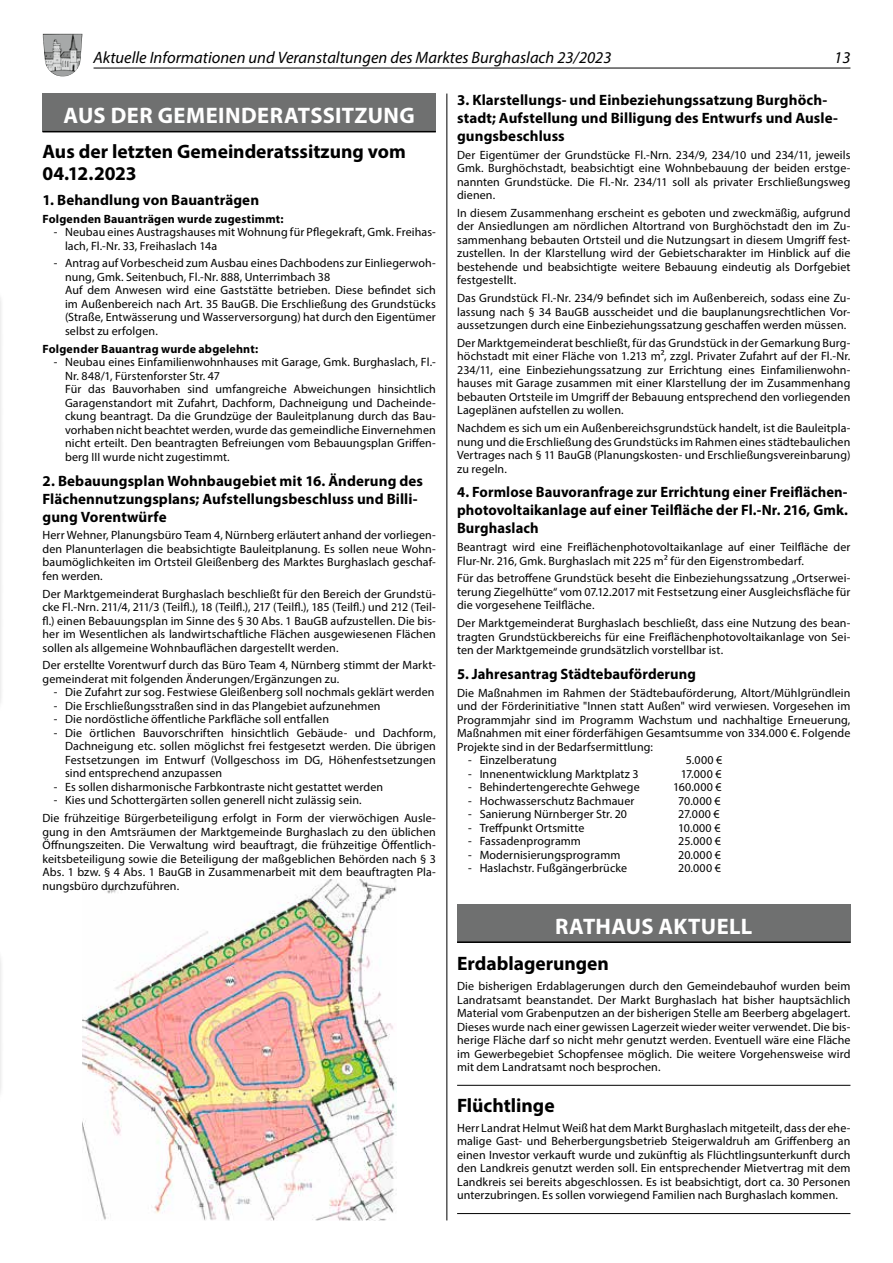
<style>
.page{position:relative;width:893px;height:1263px;background:#fff}
.page>*{position:absolute;margin:0;border:0;box-sizing:border-box;transform-origin:0 0}
.t1{font:700 22.5px "Myriad Pro";letter-spacing:.02em;color:#fff}
.t2{font:700 19.5px/22.5px "Myriad Pro";color:#000}
.t3{font:italic 16.5px "Myriad Pro";color:#000}
.t4{font:700 15px/18px "Myriad Pro";letter-spacing:.005em;color:#000}
.t5{font:12px/13.5px "Myriad Pro";letter-spacing:.01em;color:#000;text-align:justify}
.t6{font:700 12px "Myriad Pro";letter-spacing:.015em;color:#000}
</style>
<div class="page">
<hr style="left:446px;top:94px;width:1px;height:1126px;background:#000">
<img style="left:0;top:285px;width:1px;height:883px">
<img style="left:82px;top:880px;width:314px;height:340px">
<div style="left:457px;top:904px;width:393px;height:38px;background:#6f7070"></div>
<hr style="left:457px;top:941px;width:393px;height:2px;background:#000">
<div style="left:43px;top:94px;width:393px;height:38px;background:#6f7070"></div>
<hr style="left:43px;top:131px;width:393px;height:1px;background:#000">
<hr style="left:457px;top:1085px;width:393px;height:1px;background:#000">
<hr style="left:457px;top:1213px;width:393px;height:1px;background:#000">
<hr style="left:94px;top:68px;width:756px;height:1px;background:#000">
<img style="left:43px;top:34px;width:39px;height:43px">
<h3 class="t3" style="left:94px;top:48px;width:519px">Aktuelle Informationen und Veranstaltungen des Marktes Burghaslach 23/2023</h3>
<h3 class="t3" style="left:834px;top:48px;width:18px">13</h3>
<h1 class="t1" style="left:64px;top:101px;width:353px">AUS DER GEMEINDERATSSITZUNG</h1>
<h2 class="t2" style="left:43px;top:139px;width:365px">Aus der letzten Gemeinderatssitzung vom<br>04.12.2023</h2>
<p class="t4" style="left:43px;top:190px;width:218px">1. Behandlung von Bauanträgen</p>
<p class="t6" style="left:43px;top:211px;width:242px">Folgenden Bauanträgen wurde zugestimmt:</p>
<p class="t5" style="left:65px;top:225px;width:372px;text-indent:-11px">- Neubau eines Austragshauses mit Wohnung für Pflegekraft, Gmk. Freihas&shy;lach, Fl.-Nr. 33, Freihaslach 14a</p>
<p class="t5" style="left:65px;top:256px;width:372px;text-align:left;text-indent:-11px">- Antrag auf Vorbescheid zum Ausbau eines Dachbodens zur Einliegerwoh&shy;nung, Gmk. Seitenbuch, Fl.-Nr. 888, Unterrimbach 38<br>Auf dem Anwesen wird eine Gaststätte betrieben. Diese befindet sich im Außenbereich nach Art. 35 BauGB. Die Erschließung des Grundstücks (Straße, Entwässerung und Wasserversorgung) hat durch den Eigentümer selbst zu erfolgen.</p>
<p class="t6" style="left:43px;top:341px;width:217px">Folgender Bauantrag wurde abgelehnt:</p>
<p class="t5" style="left:65px;top:355px;width:372px;text-align:left;text-indent:-11px">- Neubau eines Einfamilienwohnhauses mit Garage, Gmk. Burghaslach, Fl.- Nr. 848/1, Fürstenforster Str. 47<br>Für das Bauvorhaben sind umfangreiche Abweichungen hinsichtlich Garagenstandort mit Zufahrt, Dachform, Dachneigung und Dacheinde&shy;ckung beantragt. Da die Grundzüge der Bauleitplanung durch das Bau&shy;vorhaben nicht beachtet werden, wurde das gemeindliche Einvernehmen nicht erteilt. Den beantragten Befreiungen vom Bebauungsplan Griffen&shy;berg III wurde nicht zugestimmt.</p>
<p class="t4" style="left:43px;top:471px;width:382px">2. Bebauungsplan Wohnbaugebiet mit 16. Änderung des<br>Flächennutzungsplans; Aufstellungsbeschluss und Billi&shy;gung Vorentwürfe</p>
<p class="t5" style="left:43px;top:528px;width:395px">Herr Wehner, Planungsbüro Team 4, Nürnberg erläutert anhand der vorliegen&shy;den Planunterlagen die beabsichtigte Bauleitplanung. Es sollen neue Wohn&shy;baumöglichkeiten im Ortsteil Gleißenberg des Marktes Burghaslach geschaf&shy;fen werden.</p>
<p class="t5" style="left:43px;top:586px;width:395px">Der Marktgemeinderat Burghaslach beschließt für den Bereich der Grundstü&shy;cke Fl.-Nrn. 211/4, 211/3 (Teilfl.), 18 (Teilfl.), 217 (Teilfl.), 185 (Teilfl.) und 212 (Teil&shy;fl.) einen Bebauungsplan im Sinne des § 30 Abs. 1 BauGB aufzustellen. Die bis&shy;her im Wesentlichen als landwirtschaftliche Flächen ausgewiesenen Flächen sollen als allgemeine Wohnbauflächen dargestellt werden.</p>
<p class="t5" style="left:43px;top:658px;width:395px">Der erstellte Vorentwurf durch das Büro Team 4, Nürnberg stimmt der Markt&shy;gemeinderat mit folgenden Änderungen/Ergänzungen zu.</p>
<p class="t5" style="left:54px;top:685px;width:382px">- Die Zufahrt zur sog. Festwiese Gleißenberg soll nochmals geklärt werden</p>
<p class="t5" style="left:54px;top:699px;width:328px">- Die Erschließungsstraßen sind in das Plangebiet aufzunehmen</p>
<p class="t5" style="left:54px;top:712px;width:277px">- Die nordöstliche öffentliche Parkfläche soll entfallen</p>
<p class="t5" style="left:65px;top:726px;width:372px;text-indent:-11px">- Die örtlichen Bauvorschriften hinsichtlich Gebäude- und Dachform, Dachneigung etc. sollen möglichst frei festgesetzt werden. Die übrigen Festsetzungen im Entwurf (Vollgeschoss im DG, Höhenfestsetzungen sind entsprechend anzupassen</p>
<p class="t5" style="left:54px;top:780px;width:331px">- Es sollen disharmonische Farbkontraste nicht gestattet werden</p>
<p class="t5" style="left:43px;top:791px;width:395px;line-height:17.7px;text-indent:11px">- Kies und Schottergärten sollen generell nicht zulässig sein.<br>Die frühzeitige Bürgerbeteiligung erfolgt in Form der vierwöchigen Ausle-</p>
<p class="t5" style="left:43px;top:824px;width:395px">gung in den Amtsräumen der Marktgemeinde Burghaslach zu den üblichen Öffnungszeiten. Die Verwaltung wird beauftragt, die frühzeitige Öffentlich&shy;keitsbeteiligung sowie die Beteiligung der maßgeblichen Behörden nach § 3<br>Abs. 1 bzw. § 4 Abs. 1 BauGB in Zusammenarbeit mit dem beauftragten Pla&shy;nungsbüro durchzuführen.</p>
<p class="t4" style="left:457px;top:90px;width:382px">3. Klarstellungs- und Einbeziehungssatzung Burghöch&shy;stadt; Aufstellung und Billigung des Entwurfs und Ausle&shy;gungsbeschluss</p>
<p class="t5" style="left:457px;top:148px;width:395px">Der Eigentümer der Grundstücke Fl.-Nrn. 234/9, 234/10 und 234/11, jeweils Gmk. Burghöchstadt, beabsichtigt eine Wohnbebauung der beiden erstge&shy;nannten Grundstücke. Die Fl.-Nr. 234/11 soll als privater Erschließungsweg dienen.</p>
<p class="t5" style="left:457px;top:206px;width:395px">In diesem Zusammenhang erscheint es geboten und zweckmäßig, aufgrund der Ansiedlungen am nördlichen Altortrand von Burghöchstadt den im Zu&shy;sammenhang bebauten Ortsteil und die Nutzungsart in diesem Umgriff fest&shy;zustellen. In der Klarstellung wird der Gebietscharakter im Hinblick auf die bestehende und beabsichtigte weitere Bebauung eindeutig als Dorfgebiet festgestellt.</p>
<p class="t5" style="left:457px;top:291px;width:395px">Das Grundstück Fl.-Nr. 234/9 befindet sich im Außenbereich, sodass eine Zu&shy;lassung nach § 34 BauGB ausscheidet und die bauplanungsrechtlichen Vor&shy;aussetzungen durch eine Einbeziehungssatzung geschaffen werden müssen.</p>
<p class="t5" style="left:457px;top:336px;width:395px">Der Marktgemeinderat beschließt, für das Grundstück in der Gemarkung Burg&shy;höchstadt mit einer Fläche von 1.213 m², zzgl. Privater Zufahrt auf der Fl.-Nr.<br>234/11, eine Einbeziehungssatzung zur Errichtung eines Einfamilienwohn&shy;hauses mit Garage zusammen mit einer Klarstellung der im Zusammenhang bebauten Ortsteile im Umgriff der Bebauung entsprechend den vorliegenden Lageplänen aufstellen zu wollen.</p>
<p class="t5" style="left:457px;top:421px;width:395px">Nachdem es sich um ein Außenbereichsgrundstück handelt, ist die Bauleitpla&shy;nung und die Erschließung des Grundstücks im Rahmen eines städtebaulichen Vertrages nach § 11 BauGB (Planungskosten- und Erschließungsvereinbarung) zu regeln.</p>
<p class="t4" style="left:457px;top:483px;width:392px;text-align:justify">4. Formlose Bauvoranfrage zur Errichtung einer Freiflächen&shy;photovoltaikanlage auf einer Teilfläche der Fl.-Nr. 216, Gmk.<br>Burghaslach</p>
<p class="t5" style="left:457px;top:540px;width:395px">Beantragt wird eine Freiflächenphotovoltaikanlage auf einer Teilfläche der<br>Flur-Nr. 216, Gmk. Burghaslach mit 225 m² für den Eigenstrombedarf.</p>
<p class="t5" style="left:457px;top:571px;width:395px">Für das betroffene Grundstück beseht die Einbeziehungssatzung „Ortserwei&shy;terung Ziegelhütte“ vom 07.12.2017 mit Festsetzung einer Ausgleichsfläche für die vorgesehene Teilfläche.</p>
<p class="t5" style="left:457px;top:616px;width:395px">Der Marktgemeinderat Burghaslach beschließt, dass eine Nutzung des bean&shy;tragten Grundstückbereichs für eine Freiflächenphotovoltaikanlage von Sei&shy;ten der Marktgemeinde grundsätzlich vorstellbar ist.</p>
<p class="t4" style="left:457px;top:664px;width:240px">5. Jahresantrag Städtebauförderung</p>
<p class="t5" style="left:457px;top:686px;width:395px">Die Maßnahmen im Rahmen der Städtebauförderung, Altort/Mühlgründlein und der Förderinitiative "Innen statt Außen" wird verwiesen. Vorgesehen im Programmjahr sind im Programm Wachstum und nachhaltige Erneuerung, Maßnahmen mit einer förderfähigen Gesamtsumme von 334.000 €. Folgende Projekte sind in der Bedarfsermittlung:</p>
<p class="t5" style="left:468px;top:753px;width:90px">- Einzelberatung</p>
<p class="t5" style="left:686px;top:753px;width:38px">5.000 €</p>
<p class="t5" style="left:468px;top:767px;width:172px">- Innenentwicklung Marktplatz 3</p>
<p class="t5" style="left:681px;top:767px;width:42px">17.000 €</p>
<p class="t5" style="left:468px;top:780px;width:173px">- Behindertengerechte Gehwege</p>
<p class="t5" style="left:673px;top:780px;width:50px">160.000 €</p>
<p class="t5" style="left:468px;top:794px;width:168px">- Hochwasserschutz Bachmauer</p>
<p class="t5" style="left:678px;top:794px;width:44px">70.000 €</p>
<p class="t5" style="left:468px;top:807px;width:160px">- Sanierung Nürnberger Str. 20</p>
<p class="t5" style="left:678px;top:807px;width:43px">27.000 €</p>
<p class="t5" style="left:468px;top:821px;width:118px">- Treffpunkt Ortsmitte</p>
<p class="t5" style="left:678px;top:821px;width:44px">10.000 €</p>
<p class="t5" style="left:468px;top:834px;width:114px">- Fassadenprogramm</p>
<p class="t5" style="left:678px;top:834px;width:44px">25.000 €</p>
<p class="t5" style="left:468px;top:848px;width:154px">- Modernisierungsprogramm</p>
<p class="t5" style="left:678px;top:848px;width:44px">20.000 €</p>
<p class="t5" style="left:468px;top:861px;width:160px">- Haslachstr. Fußgängerbrücke</p>
<p class="t5" style="left:678px;top:861px;width:44px">20.000 €</p>
<h1 class="t1" style="left:555px;top:911px;width:199px">RATHAUS AKTUELL</h1>
<h2 class="t2" style="left:457px;top:951px;width:153px">Erdablagerungen</h2>
<p class="t5" style="left:457px;top:979px;width:395px">Die bisherigen Erdablagerungen durch den Gemeindebauhof wurden beim Landratsamt beanstandet. Der Markt Burghaslach hat bisher hauptsächlich Material vom Grabenputzen an der bisherigen Stelle am Beerberg abgelagert.<br>Dieses wurde nach einer gewissen Lagerzeit wieder weiter verwendet. Die bis&shy;herige Fläche darf so nicht mehr genutzt werden. Eventuell wäre eine Fläche im Gewerbegebiet Schopfensee möglich. Die weitere Vorgehensweise wird mit dem Landratsamt noch besprochen.</p>
<h2 class="t2" style="left:457px;top:1093px;width:99px">Flüchtlinge</h2>
<p class="t5" style="left:457px;top:1121px;width:395px">Herr Landrat Helmut Weiß hat dem Markt Burghaslach mitgeteilt, dass der ehe&shy;malige Gast- und Beherbergungsbetrieb Steigerwaldruh am Griffenberg an einen Investor verkauft wurde und zukünftig als Flüchtlingsunterkunft durch den Landkreis genutzt werden soll. Ein entsprechender Mietvertrag mit dem Landkreis sei bereits abgeschlossen. Es ist beabsichtigt, dort ca. 30 Personen unterzubringen. Es sollen vorwiegend Familien nach Burghaslach kommen.</p>
</div>
